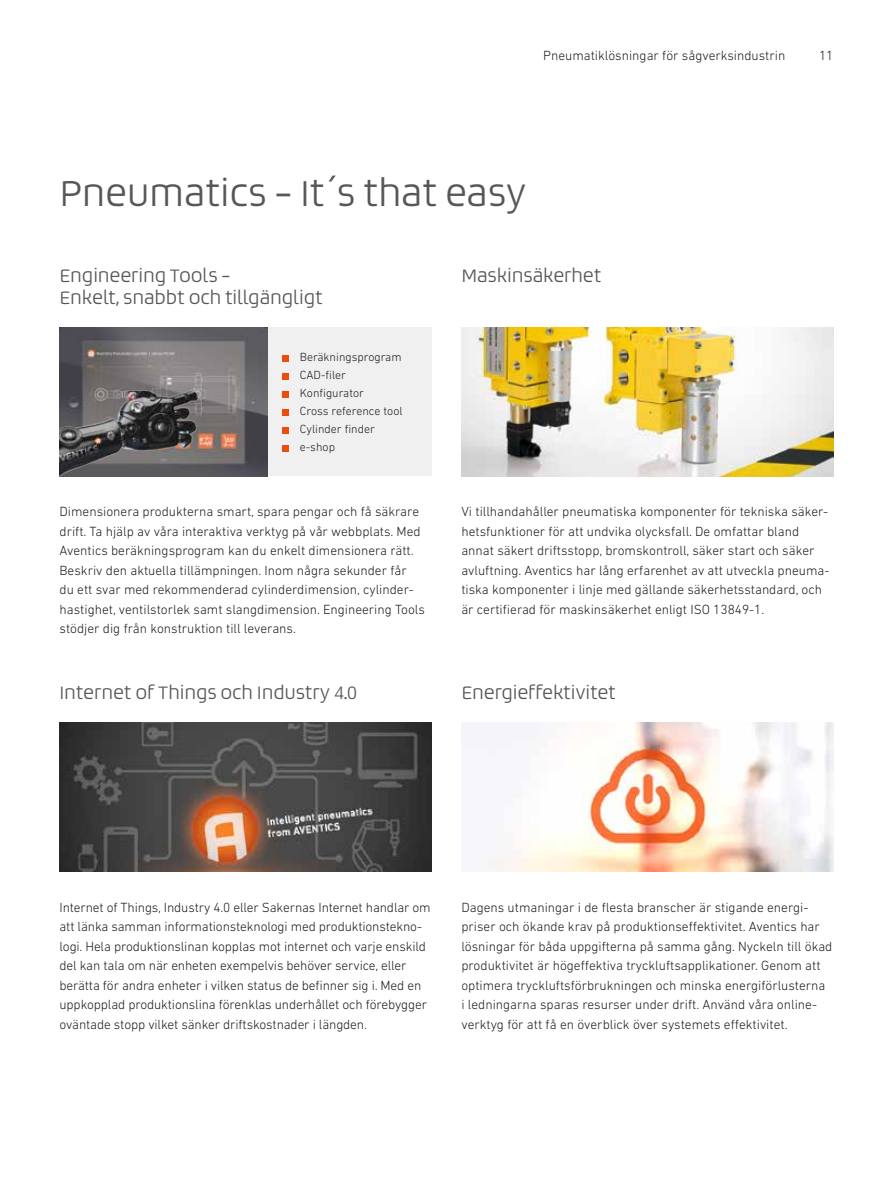
<style>
.page{position:relative;width:893px;height:1191px;background:#fff}
.page>*{position:absolute;margin:0;border:0;box-sizing:border-box;transform-origin:0 0}
.t1{font:300 36px "Bruum FY";letter-spacing:-.01em;color:#575756}
.t2{font:300 18px/21.6px "Bruum FY";letter-spacing:-.01em;color:#575756}
.t3{font:300 13.5px/19.5px "DIN Next LT Pro";color:#1d1d1b}
.t4{font:300 12px/18px "DIN Next LT Pro";color:#1d1d1b}
</style>
<div class="page">
<div style="left:268px;top:327px;width:164px;height:149px;background:#f0f0f0"></div>
<svg style="left:283px;top:355px;width:6px;height:6px"></svg>
<svg style="left:283px;top:373px;width:6px;height:6px"></svg>
<svg style="left:283px;top:391px;width:6px;height:6px"></svg>
<svg style="left:283px;top:409px;width:6px;height:6px"></svg>
<svg style="left:283px;top:427px;width:6px;height:6px"></svg>
<svg style="left:283px;top:445px;width:6px;height:6px"></svg>
<img style="left:60px;top:327px;width:208px;height:149px">
<img style="left:461px;top:327px;width:372px;height:149px">
<img style="left:60px;top:722px;width:372px;height:149px">
<img style="left:461px;top:722px;width:372px;height:149px">
<img style="left:60px;top:391px;width:150px;height:86px">
<p class="t3" style="left:543px;top:45px;width:244px">Pneumatiklösningar för sågverksindustrin</p>
<p class="t3" style="left:819px;top:45px;width:16px">11</p>
<h1 class="t1" style="left:60px;top:170px;width:469px">Pneumatics – It´s that easy</h1>
<h2 class="t2" style="left:60px;top:264px;width:265px">Engineering Tools –<br>Enkelt, snabbt och tillgängligt</h2>
<h2 class="t2" style="left:461px;top:264px;width:142px">Maskinsäkerhet</h2>
<p class="t4" style="left:300px;top:348px;width:104px">Beräkningsprogram<br>CAD-filer<br>Konfigurator<br>Cross reference tool<br>Cylinder finder e-shop</p>
<p class="t3" style="left:60px;top:502px;width:367px">Dimensionera produkterna smart, spara pengar och få säkrare drift. Ta hjälp av våra interaktiva verktyg på vår webbplats. Med Aventics beräkningsprogram kan du enkelt dimensionera rätt.<br>Beskriv den aktuella tillämpningen. Inom några sekunder får<br>du ett svar med rekommenderad cylinderdimension, cylinder&shy;hastighet, ventilstorlek samt slangdimension. Engineering Tools stödjer dig från konstruktion till leverans.</p>
<p class="t3" style="left:461px;top:502px;width:370px">Vi tillhandahåller pneumatiska komponenter för tekniska säker&shy;hetsfunktioner för att undvika olycksfall. De omfattar bland annat säkert driftsstopp, bromskontroll, säker start och säker avluftning. Aventics har lång erfarenhet av att utveckla pneuma&shy;tiska komponenter i linje med gällande säkerhetsstandard, och är certifierad för maskinsäkerhet enligt ISO 13849-1.</p>
<h2 class="t2" style="left:60px;top:681px;width:299px">Internet of Things och Industry 4.0</h2>
<h2 class="t2" style="left:461px;top:681px;width:156px">Energieffektivitet</h2>
<p class="t3" style="left:60px;top:897px;width:373px">Internet of Things, Industry 4.0 eller Sakernas Internet handlar om att länka samman informationsteknologi med produktionstekno&shy;logi. Hela produktionslinan kopplas mot internet och varje enskild del kan tala om när enheten exempelvis behöver service, eller berätta för andra enheter i vilken status de befinner sig i. Med en uppkopplad produktionslina förenklas underhållet och förebygger oväntade stopp vilket sänker driftskostnader i längden.</p>
<p class="t3" style="left:461px;top:897px;width:373px">Dagens utmaningar i de flesta branscher är stigande energi&shy;priser och ökande krav på produktionseffektivitet. Aventics har lösningar för båda uppgifterna på samma gång. Nyckeln till ökad produktivitet är högeffektiva tryckluftsapplikationer. Genom att optimera tryckluftsförbrukningen och minska energiförlusterna<br>i ledningarna sparas resurser under drift. Använd våra online&shy;verktyg för att få en överblick över systemets effektivitet.</p>
</div>
